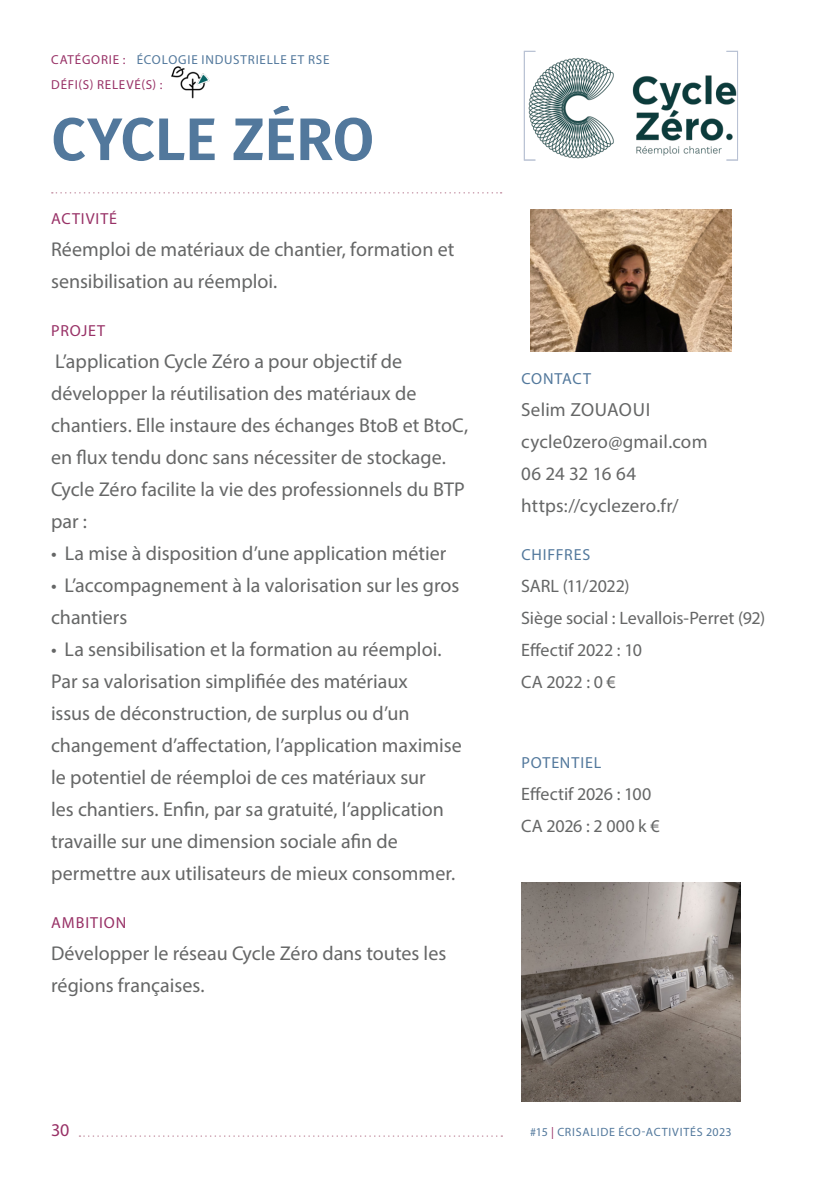
<style>
.page{position:relative;width:840px;height:1191px;background:#fff}
.page>*{position:absolute;margin:0;border:0;box-sizing:border-box;transform-origin:0 0}
.TITRE_DE_FICHE{font:600 60px "Fira Sans";letter-spacing:-.005em;color:#52789c}
.Texte_courant{font:20px/32px "Myriad Pro";color:#656666}
.Infos_Col__droite{font:19px "Myriad Pro";letter-spacing:.01em;color:#656666}
.Infos_Col__droite-2{font:18px "Myriad Pro";letter-spacing:-.005em;color:#656666}
.t1{font:18px "Myriad Pro";color:#983166}
.Titre_Para__Bleu{font:16px "Myriad Pro";letter-spacing:.055em;color:#52789c}
.Titre_Para__Violet{font:16px "Myriad Pro";letter-spacing:.06em;color:#983166}
.t2{font:13px/25.4px "Myriad Pro";letter-spacing:.06em;color:#983166}
.Titre_Para__Bleu-2{font:13px "Myriad Pro";letter-spacing:.06em;color:#52789c}
.t3{font:12px "Myriad Pro";letter-spacing:.06em;color:#52789c}
.s1{color:#983166}
</style>
<div class="page">
<svg style="left:79px;top:1135px;width:423px;height:1px"></svg>
<div style="left:523px;top:51px;width:12px;height:109px;border:1px solid #b9c2d4"></div>
<div style="left:725px;top:51px;width:12px;height:109px;border:1px solid #b9c2d4"></div>
<img style="left:523px;top:52px;width:214px;height:108px">
<img style="left:530px;top:209px;width:201px;height:143px">
<img style="left:521px;top:883px;width:219px;height:219px">
<img style="left:171px;top:66px;width:39px;height:33px">
<svg style="left:52px;top:192px;width:449px;height:2px"></svg>
<p class="t2" style="left:51px;top:47px;width:113px">CATÉGORIE :<br>DÉFI(S) RELEVÉ(S) :</p>
<p class="TITRE_DE_FICHE" style="left:51px;top:90px;width:324px">CYCLE ZÉRO</p>
<p class="Titre_Para__Bleu-2" style="left:137px;top:52px;width:194px">ÉCOLOGIE INDUSTRIELLE ET RSE</p>
<p class="Titre_Para__Violet" style="left:51px;top:209px;width:67px">ACTIVITÉ</p>
<p class="Texte_courant" style="left:51px;top:233px;width:404px">Réemploi de matériaux de chantier, formation et sensibilisation au réemploi.</p>
<p class="Titre_Para__Violet" style="left:51px;top:321px;width:55px">PROJET</p>
<p class="Texte_courant" style="left:51px;top:345px;width:418px">L’application Cycle Zéro a pour objectif de développer la réutilisation des matériaux de chantiers. Elle instaure des échanges BtoB et BtoC, en flux tendu donc sans nécessiter de stockage.<br>Cycle Zéro facilite la vie des professionnels du BTP par :</p>
<p class="Texte_courant" style="left:51px;top:537px;width:396px">• La mise à disposition d’une application métier</p>
<p class="Texte_courant" style="left:51px;top:569px;width:409px">• L’accompagnement à la valorisation sur les gros chantiers</p>
<p class="Texte_courant" style="left:51px;top:633px;width:392px">• La sensibilisation et la formation au réemploi.</p>
<p class="Texte_courant" style="left:51px;top:665px;width:412px">Par sa valorisation simplifiée des matériaux<br>issus de déconstruction, de surplus ou d’un changement d’affectation, l’application maximise le potentiel de réemploi de ces matériaux sur<br>les chantiers. Enfin, par sa gratuité, l’application travaille sur une dimension sociale afin de permettre aux utilisateurs de mieux consommer.</p>
<p class="Titre_Para__Violet" style="left:51px;top:913px;width:76px">AMBITION</p>
<p class="Texte_courant" style="left:51px;top:937px;width:396px">Développer le réseau Cycle Zéro dans toutes les régions françaises.</p>
<p class="Titre_Para__Bleu" style="left:521px;top:369px;width:71px">CONTACT</p>
<p class="Infos_Col__droite" style="left:521px;top:398px;width:130px">Selim ZOUAOUI</p>
<p class="Infos_Col__droite" style="left:521px;top:430px;width:188px">cycle0zero@gmail.com</p>
<p class="Infos_Col__droite" style="left:521px;top:462px;width:116px">06 24 32 16 64</p>
<p class="Infos_Col__droite" style="left:521px;top:494px;width:159px">https://cyclezero.fr/</p>
<p class="Titre_Para__Bleu" style="left:521px;top:545px;width:70px">CHIFFRES</p>
<p class="Infos_Col__droite-2" style="left:521px;top:575px;width:110px">SARL (11/2022)</p>
<p class="Infos_Col__droite-2" style="left:521px;top:607px;width:245px">Siège social : Levallois-Perret (92)</p>
<p class="Infos_Col__droite-2" style="left:521px;top:639px;width:122px">Effectif 2022 : 10</p>
<p class="Infos_Col__droite-2" style="left:521px;top:671px;width:96px">CA 2022 : 0 €</p>
<p class="Titre_Para__Bleu" style="left:521px;top:753px;width:81px">POTENTIEL</p>
<p class="Infos_Col__droite-2" style="left:521px;top:783px;width:131px">Effectif 2026 : 100</p>
<p class="Infos_Col__droite-2" style="left:521px;top:815px;width:140px">CA 2026 : 2 000 k €</p>
<p class="t1" style="left:51px;top:1119px;width:20px">30</p>
<p class="t3" style="left:529px;top:1125px;width:203px">#15 <span class="s1">|</span> CRISALIDE ÉCO-ACTIVITÉS 2023</p>
</div>
